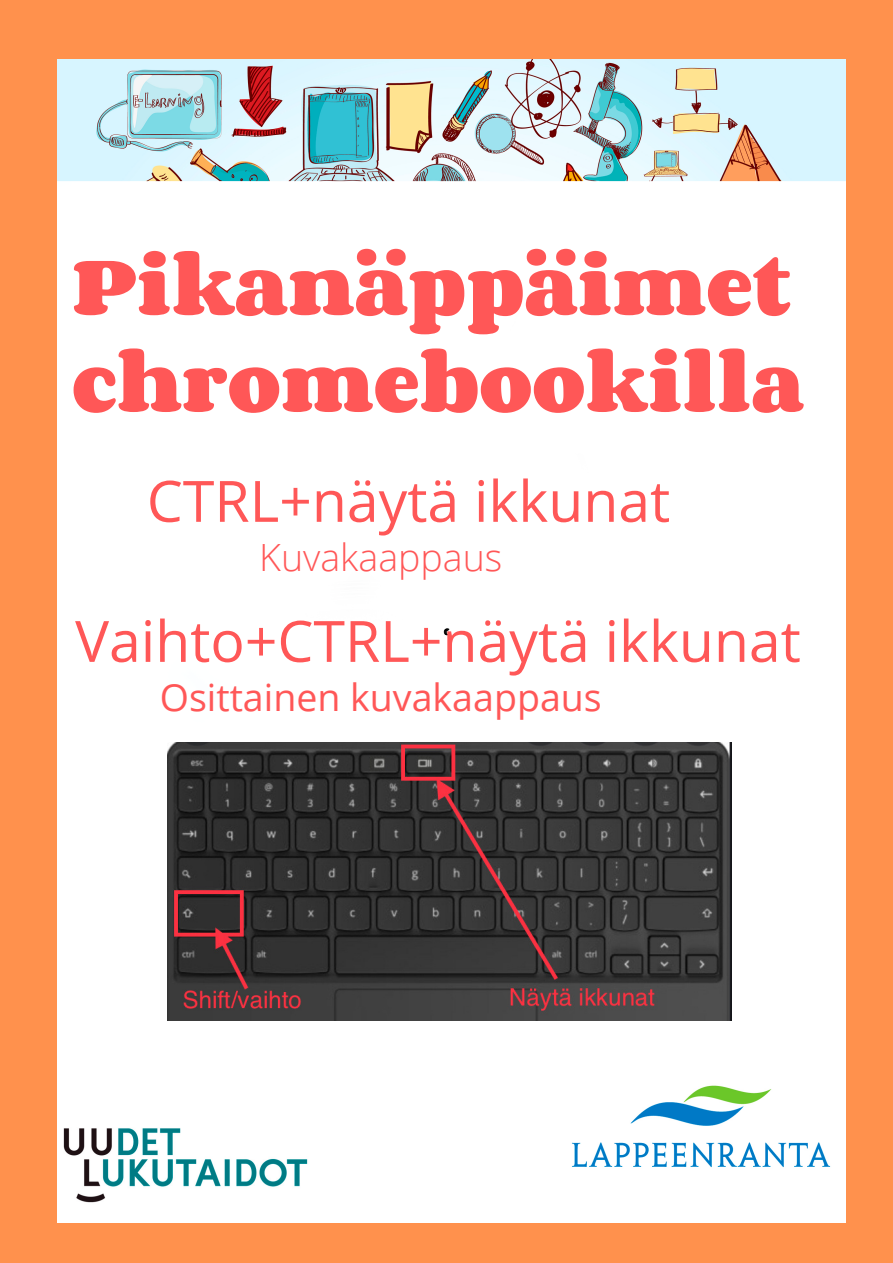
<style>
.page{position:relative;width:893px;height:1263px;background:#ff914d}
.page>*{position:absolute;margin:0;border:0;box-sizing:border-box;transform-origin:0 0}
.t1{font:700 69.75px "Corben";color:#ff5757}
.t2{font:700 69px "Corben";color:#ff5757}
.t3{font:57px "Open Sans";color:#ff5757}
.t4{font:37.5px "Open Sans";color:#ff5757}
.t5{font:300 37.5px "Open Sans";color:#ff5757}
.t6{font:700 9px "Open Sans";color:#000}
</style>
<div class="page">
<img style="left:57px;top:59px;width:788px;height:1163px">
<img style="left:168px;top:742px;width:563px;height:279px">
<p class="t1" style="left:72px;top:250px;width:720px">Pikanäppäimet</p>
<p class="t2" style="left:72px;top:348px;width:733px">chromebookilla</p>
<p class="t3" style="left:147px;top:461px;width:525px">CTRL+näytä ikkunat</p>
<p class="t5" style="left:259px;top:531px;width:244px">Kuvakaappaus</p>
<p class="t3" style="left:75px;top:601px;width:727px">Vaihto+CTRL+näytä ikkunat</p>
<p class="t4" style="left:160px;top:671px;width:443px">Osittainen kuvakaappaus</p>
<p class="t6" style="left:444px;top:625px;width:7px">C</p>
<p class="t6" style="left:445px;top:625px;width:5px">t</p>
</div>
